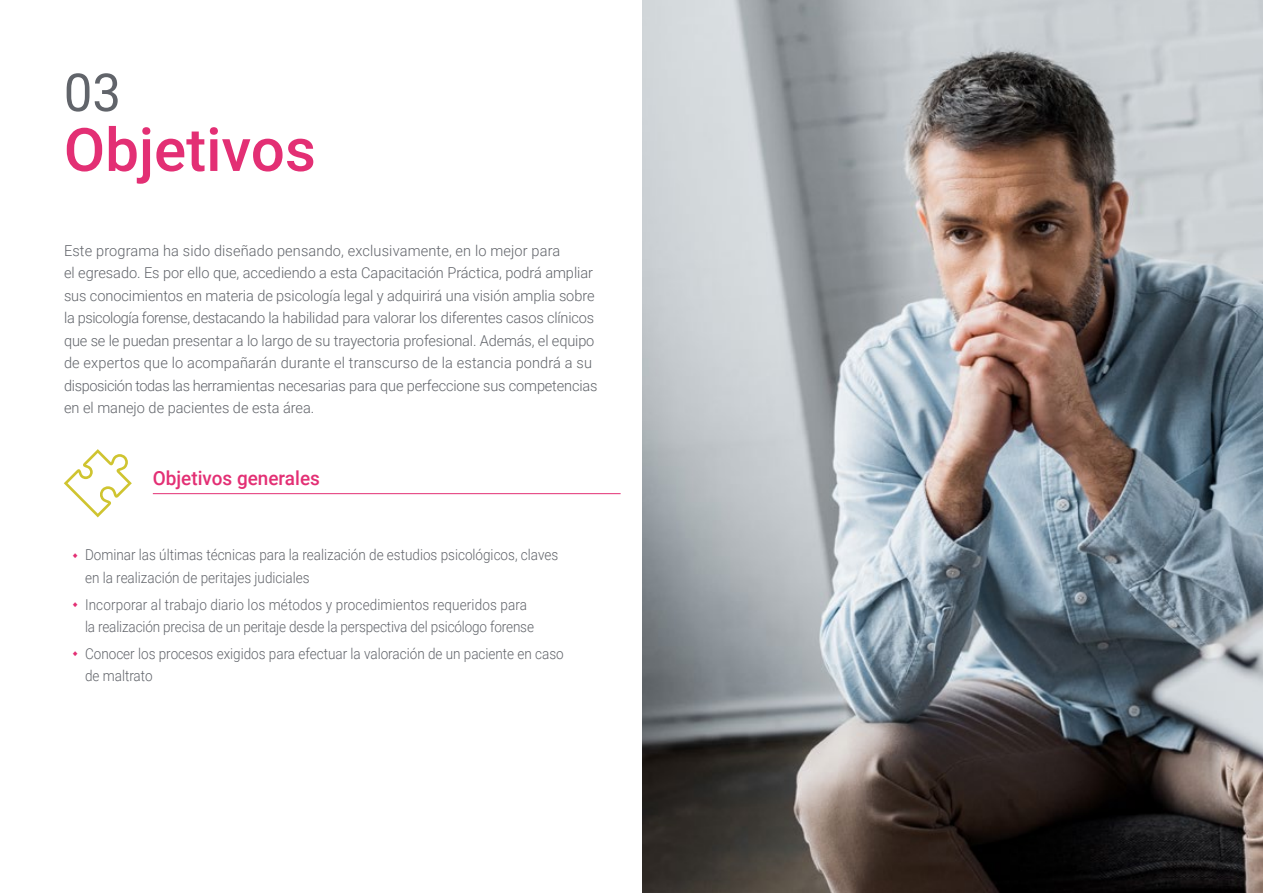
<style>
.page{position:relative;width:1263px;height:893px;background:#fff}
.page>*{position:absolute;margin:0;border:0;box-sizing:border-box;transform-origin:0 0}
.t1{font:500 60px "Roboto";color:#e32f74}
.t2{font:52.5px "Roboto";color:#61646a}
.t3{font:500 19.5px "Roboto";color:#e32f74}
.t4{font:300 15px/22.5px "Roboto";letter-spacing:-.005em;color:#61646a}
.t5{font:300 15px/22.5px "Roboto";letter-spacing:-.005em;color:#61646a;scale:.9 1}
</style>
<div class="page">
<img style="left:642px;top:0;width:621px;height:893px">
<hr style="left:153px;top:493px;width:468px;height:1px;background:#e32f74">
<svg style="left:64px;top:449px;width:68px;height:68px"></svg>
<h2 class="t2" style="left:64px;top:56px;width:59px">03</h2>
<h1 class="t1" style="left:64px;top:108px;width:254px">Objetivos</h1>
<p class="t4" style="left:64px;top:239px;width:535px">Este programa ha sido diseñado pensando, exclusivamente, en lo mejor para<br>el egresado. Es por ello que, accediendo a esta Capacitación Práctica, podrá ampliar sus conocimientos en materia de psicología legal y adquirirá una visión amplia sobre la psicología forense, destacando la habilidad para valorar los diferentes casos clínicos que se le puedan presentar a lo largo de su trayectoria profesional. Además, el equipo de expertos que lo acompañarán durante el transcurso de la estancia pondrá a su disposición todas las herramientas necesarias para que perfeccione sus competencias en el manejo de pacientes de esta área.</p>
<h3 class="t3" style="left:153px;top:465px;width:169px">Objetivos generales</h3>
<p class="t5" style="left:85px;top:543px;width:527px">Dominar las últimas técnicas para la realización de estudios psicológicos, claves en la realización de peritajes judiciales</p>
<p class="t5" style="left:85px;top:593px;width:500px">Incorporar al trabajo diario los métodos y procedimientos requeridos para la realización precisa de un peritaje desde la perspectiva del psicólogo forense</p>
<p class="t5" style="left:85px;top:642px;width:533px">Conocer los procesos exigidos para efectuar la valoración de un paciente en caso de maltrato</p>
</div>
